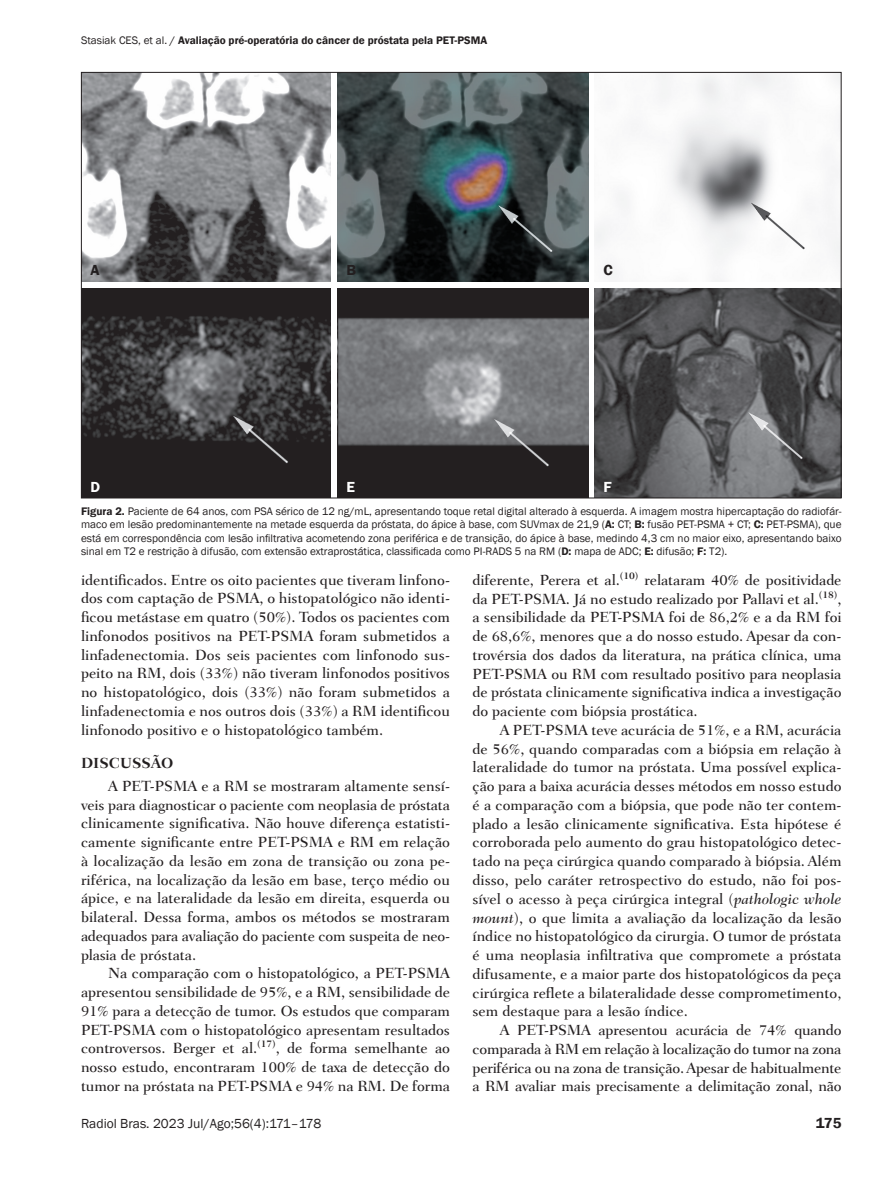
<style>
.page{position:relative;width:893px;height:1191px;background:#fff}
.page>*{position:absolute;margin:0;border:0;box-sizing:border-box;transform-origin:0 0}
.t1{font:500 15px/18.8px "Fairfield LT";letter-spacing:-.005em;color:#231f20;text-align:justify}
.t2{font:700 15px "Fairfield LT";color:#231f20}
.t3{font:600 15px "Franklin Gothic";color:#231f20}
.t4{font:600 15px "Franklin Gothic";color:#fff}
.t5{font:13.5px "Franklin Gothic";color:#231f20}
.t6{font:11.25px/13.5px "Franklin Gothic";color:#231f20;text-align:justify}
.t7{font:600 11.25px "Franklin Gothic";color:#231f20}
.s1{font-weight:400}
.s2{font-weight:500}
.s3{font-weight:600}
.s4{font-style:italic}
</style>
<div class="page">
<img style="left:83px;top:74px;width:248px;height:208px">
<img style="left:337px;top:74px;width:251px;height:208px">
<img style="left:595px;top:74px;width:244px;height:208px">
<img style="left:83px;top:288px;width:248px;height:208px">
<img style="left:337px;top:288px;width:251px;height:208px">
<img style="left:595px;top:288px;width:244px;height:208px">
<p class="t7" style="left:81px;top:33px;width:408px"><span class="s1">Stasiak CES, et al.</span> <span class="s2">/</span> Avaliação pré-operatória do câncer de próstata pela PET-PSMA</p>
<p class="t3" style="left:90px;top:261px;width:11px">A</p>
<p class="t3" style="left:346px;top:261px;width:11px">B</p>
<p class="t3" style="left:604px;top:261px;width:11px">C</p>
<p class="t4" style="left:90px;top:477px;width:11px">D</p>
<p class="t4" style="left:346px;top:477px;width:10px">E</p>
<p class="t4" style="left:604px;top:477px;width:10px">F</p>
<p class="t6" style="left:81px;top:504px;width:762px"><span class="s3">Figura 2.</span> Paciente de 64 anos, com PSA sérico de 12 ng/mL, apresentando toque retal digital alterado à esquerda. A imagem mostra hipercaptação do radiofár&shy;maco em lesão predominantemente na metade esquerda da próstata, do ápice à base, com SUVmax de 21,9 (<span class="s3">A:</span> CT; <span class="s3">B:</span> fusão PET-PSMA + CT; <span class="s3">C:</span> PET-PSMA), que está em correspondência com lesão infiltrativa acometendo zona periférica e de transição, do ápice à base, medindo 4,3 cm no maior eixo, apresentando baixo sinal em T2 e restrição à difusão, com extensão extraprostática, classificada como PI-RADS 5 na RM (<span class="s3">D:</span> mapa de ADC; <span class="s3">E:</span> difusão; <span class="s3">F:</span> T2).</p>
<p class="t1" style="left:81px;top:570px;width:370px">identificados. Entre os oito pacientes que tiveram linfono&shy;dos com captação de PSMA, o histopatológico não identi&shy;ficou metástase em quatro (50%). Todos os pacientes com linfonodos positivos na PET-PSMA foram submetidos a linfadenectomia. Dos seis pacientes com linfonodo sus&shy;peito na RM, dois (33%) não tiveram linfonodos positivos no histopatológico, dois (33%) não foram submetidos a linfadenectomia e nos outros dois (33%) a RM identificou linfonodo positivo e o histopatológico também.</p>
<p class="t2" style="left:81px;top:754px;width:94px">DISCUSSÃO</p>
<p class="t1" style="left:81px;top:776px;width:371px;text-indent:27px">A PET-PSMA e a RM se mostraram altamente sensí&shy;veis para diagnosticar o paciente com neoplasia de próstata clinicamente significativa. Não houve diferença estatisti&shy;camente significante entre PET-PSMA e RM em relação à localização da lesão em zona de transição ou zona pe&shy;riférica, na localização da lesão em base, terço médio ou ápice, e na lateralidade da lesão em direita, esquerda ou bilateral. Dessa forma, ambos os métodos se mostraram adequados para avaliação do paciente com suspeita de neo&shy;plasia de próstata.</p>
<p class="t1" style="left:81px;top:964px;width:371px;text-indent:27px">Na comparação com o histopatológico, a PET-PSMA apresentou sensibilidade de 95%, e a RM, sensibilidade de 91% para a detecção de tumor. Os estudos que comparam PET-PSMA com o histopatológico apresentam resultados controversos. Berger et al.<sup>(17)</sup>, de forma semelhante ao nosso estudo, encontraram 100% de taxa de detecção do tumor na próstata na PET-PSMA e 94% na RM. De forma</p>
<p class="t1" style="left:472px;top:570px;width:370px">diferente, Perera et al.<sup>(10)</sup> relataram 40% de positividade da PET-PSMA. Já no estudo realizado por Pallavi et al.<sup>(18)</sup>, a sensibilidade da PET-PSMA foi de 86,2% e a da RM foi de 68,6%, menores que a do nosso estudo. Apesar da con&shy;trovérsia dos dados da literatura, na prática clínica, uma PET-PSMA ou RM com resultado positivo para neoplasia de próstata clinicamente significativa indica a investigação do paciente com biópsia prostática.</p>
<p class="t1" style="left:472px;top:720px;width:371px;text-indent:27px">A PET-PSMA teve acurácia de 51%, e a RM, acurácia de 56%, quando comparadas com a biópsia em relação à lateralidade do tumor na próstata. Uma possível explica&shy;ção para a baixa acurácia desses métodos em nosso estudo é a comparação com a biópsia, que pode não ter contem&shy;plado a lesão clinicamente significativa. Esta hipótese é corroborada pelo aumento do grau histopatológico detec&shy;tado na peça cirúrgica quando comparado à biópsia. Além disso, pelo caráter retrospectivo do estudo, não foi pos&shy;sível o acesso à peça cirúrgica integral (<span class="s4">pathologic whole mount</span>), o que limita a avaliação da localização da lesão índice no histopatológico da cirurgia. O tumor de próstata é uma neoplasia infiltrativa que compromete a próstata difusamente, e a maior parte dos histopatológicos da peça cirúrgica reflete a bilateralidade desse comprometimento, sem destaque para a lesão índice.</p>
<p class="t1" style="left:472px;top:1020px;width:371px;text-indent:27px">A PET-PSMA apresentou acurácia de 74% quando comparada à RM em relação à localização do tumor na zona periférica ou na zona de transição. Apesar de habitualmente a RM avaliar mais precisamente a delimitação zonal, não</p>
<p class="t5" style="left:81px;top:1114px;width:242px">Radiol Bras. 2023 Jul/Ago;56(4):171–178</p>
<p class="t3" style="left:816px;top:1113px;width:27px">175</p>
</div>
